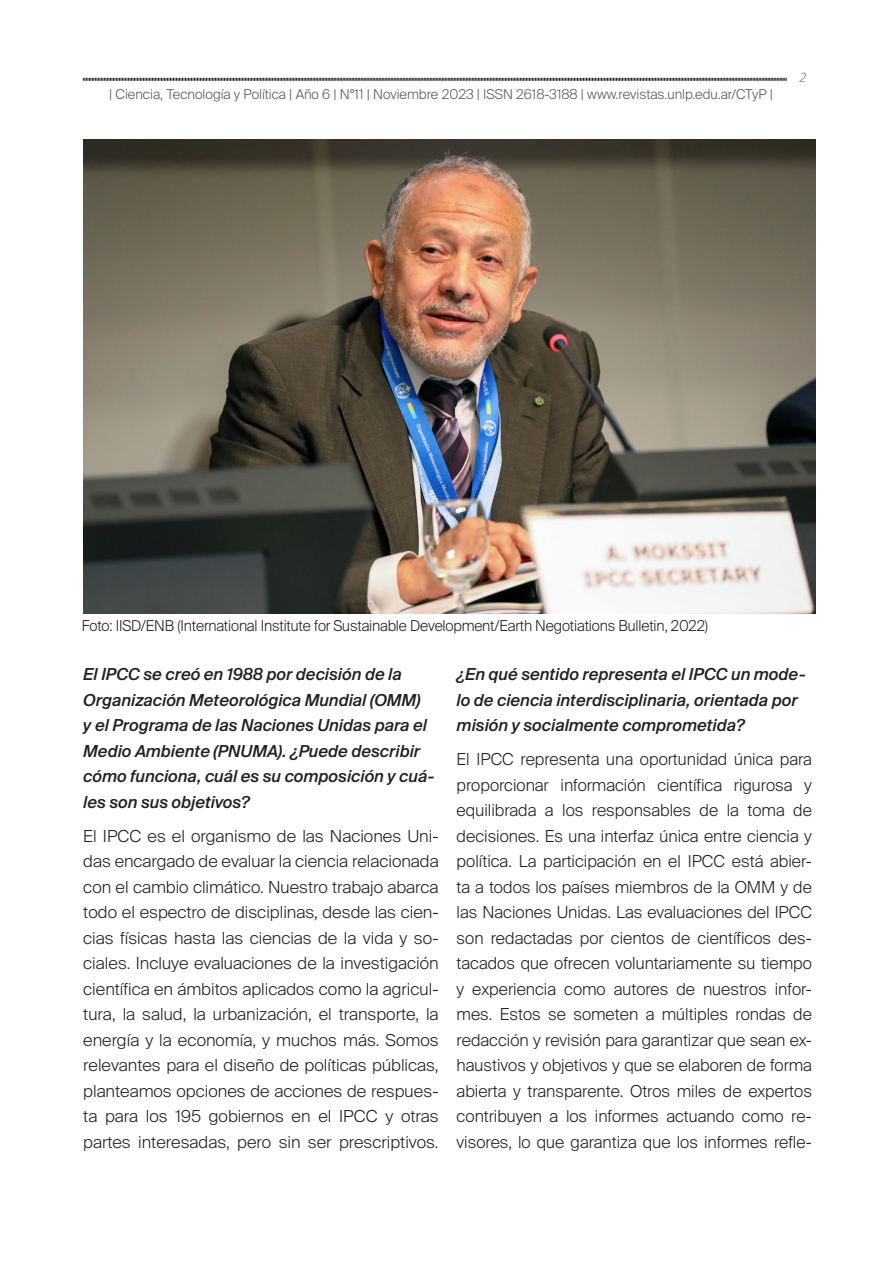
<style>
.page{position:relative;width:893px;height:1263px;background:#fff}
.page>*{position:absolute;margin:0;border:0;box-sizing:border-box;transform-origin:0 0}
.t1{font:300 16.5px/25.5px "Suisse Intl";color:#231f20;text-align:justify}
.t2{font:italic 500 16.5px/25.5px "Suisse Intl";color:#231f20}
.t3{font:300 15px "Suisse Intl";letter-spacing:-.01em;color:#231f20}
.t4{font:italic 300 15px "Calibri";color:#808285}
.t5{font:300 13.5px "Suisse Intl";color:#57585a}
</style>
<div class="page">
<img style="left:83px;top:139px;width:732px;height:474px">
<svg style="left:83px;top:77px;width:704px;height:4px;background:#908e8e"></svg>
<p class="t5" style="left:109px;top:86px;width:665px">| Ciencia, Tecnología y Política | Año 6 | N°11 | Noviembre 2023 | ISSN 2618-3188 | www.revistas.unlp.edu.ar/CTyP |</p>
<p class="t4" style="left:799px;top:68px;width:9px">2</p>
<p class="t3" style="left:82px;top:617px;width:628px">Foto: IISD/ENB (International Institute for Sustainable Development/Earth Negotiations Bulletin, 2022)</p>
<p class="t2" style="left:83px;top:662px;width:353px">El IPCC se creó en 1988 por decisión de la Organización Meteorológica Mundial (OMM)<br>y el Programa de las Naciones Unidas para el Medio Ambiente (PNUMA). ¿Puede describir cómo funciona, cuál es su composición y cuá&shy;les son sus objetivos?</p>
<p class="t1" style="left:83px;top:823px;width:357px">El IPCC es el organismo de las Naciones Uni&shy;das encargado de evaluar la ciencia relacionada con el cambio climático. Nuestro trabajo abarca todo el espectro de disciplinas, desde las cien&shy;cias físicas hasta las ciencias de la vida y so&shy;ciales. Incluye evaluaciones de la investigación científica en ámbitos aplicados como la agricul&shy;tura, la salud, la urbanización, el transporte, la energía y la economía, y muchos más. Somos relevantes para el diseño de políticas públicas, planteamos opciones de acciones de respues&shy;ta para los 195 gobiernos en el IPCC y otras partes interesadas, pero sin ser prescriptivos.</p>
<p class="t2" style="left:457px;top:662px;width:351px">¿En qué sentido representa el IPCC un mode&shy;lo de ciencia interdisciplinaria, orientada por misión y socialmente comprometida?</p>
<p class="t1" style="left:457px;top:747px;width:357px">El IPCC representa una oportunidad única para proporcionar información científica rigurosa y equilibrada a los responsables de la toma de decisiones. Es una interfaz única entre ciencia y política. La participación en el IPCC está abier&shy;ta a todos los países miembros de la OMM y de las Naciones Unidas. Las evaluaciones del IPCC son redactadas por cientos de científicos des&shy;tacados que ofrecen voluntariamente su tiempo y experiencia como autores de nuestros infor&shy;mes. Estos se someten a múltiples rondas de redacción y revisión para garantizar que sean ex&shy;haustivos y objetivos y que se elaboren de forma abierta y transparente. Otros miles de expertos contribuyen a los informes actuando como re&shy;visores, lo que garantiza que los informes refle-</p>
</div>
